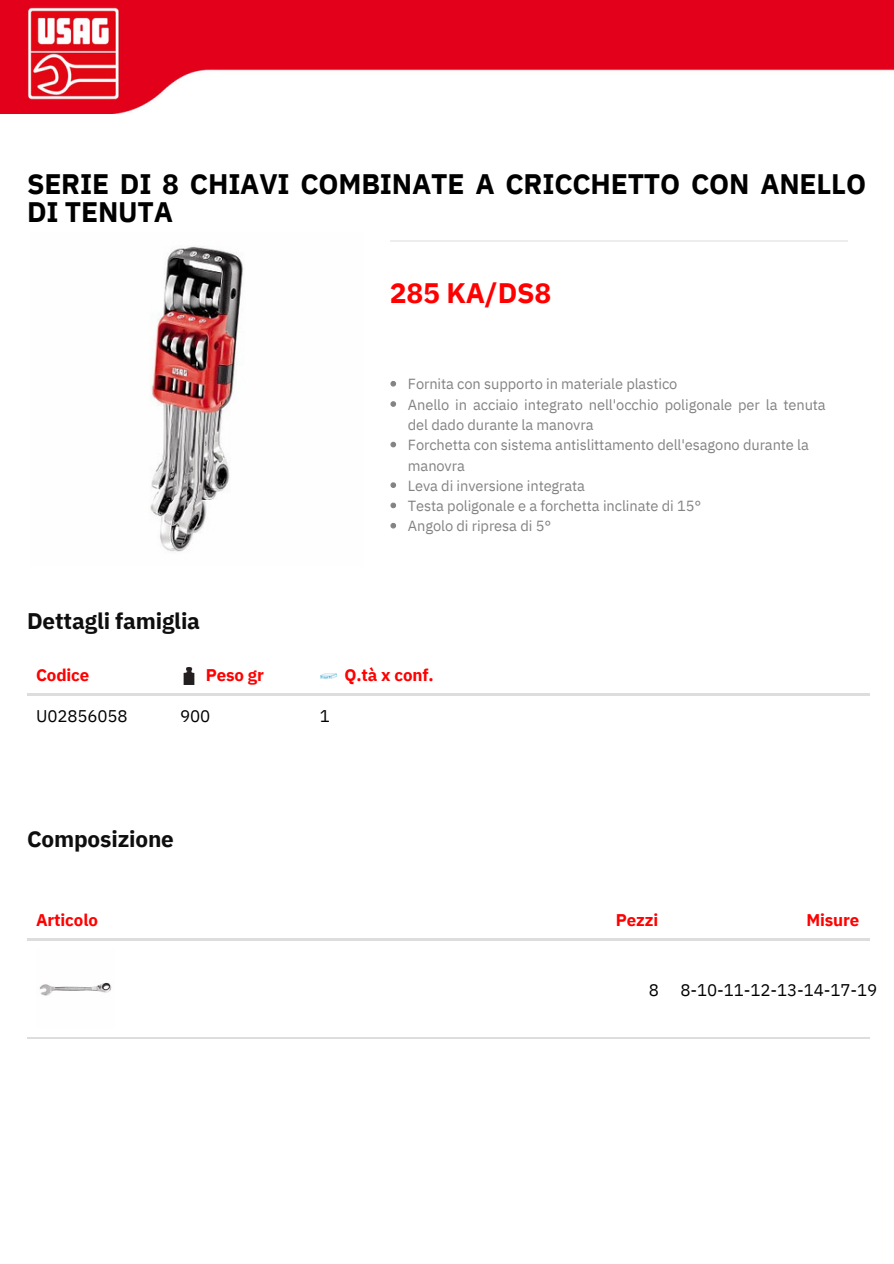
<style>
.page{position:relative;width:894px;height:1264px;background:#fff}
.page>*{position:absolute;margin:0;border:0;box-sizing:border-box;transform-origin:0 0}
.t1{font:700 28.2px/28.2px "IBM Plex Sans";letter-spacing:-.005em;color:#000}
.t2{font:700 28.2px "IBM Plex Sans";letter-spacing:-.005em;color:#f00}
.t3{font:700 22.5px "IBM Plex Sans";letter-spacing:-.005em;color:#0e0e0e}
.t4{font:700 16.95px "IBM Plex Sans";letter-spacing:-.005em;color:#f00}
.t5{font:16.95px "IBM Plex Sans";letter-spacing:-.005em;color:#000}
.t6{font:14.7px/20.2px "IBM Plex Sans";letter-spacing:-.005em;color:#838383}
</style>
<div class="page">
<img style="left:150px;top:246px;width:93px;height:306px">
<svg style="left:390px;top:381px;width:6px;height:6px"></svg>
<svg style="left:390px;top:401px;width:6px;height:6px"></svg>
<svg style="left:390px;top:441px;width:6px;height:6px"></svg>
<svg style="left:390px;top:482px;width:6px;height:6px"></svg>
<svg style="left:390px;top:502px;width:6px;height:6px"></svg>
<svg style="left:390px;top:522px;width:6px;height:6px"></svg>
<hr style="left:390px;top:241px;width:457px;height:1px;background:#ededed">
<hr style="left:27px;top:693px;width:144px;height:2px;background:#ddd">
<hr style="left:171px;top:693px;width:140px;height:2px;background:#ddd">
<hr style="left:311px;top:693px;width:180px;height:2px;background:#ddd">
<hr style="left:491px;top:693px;width:174px;height:2px;background:#ddd">
<hr style="left:665px;top:693px;width:204px;height:2px;background:#ddd">
<img style="left:183px;top:667px;width:12px;height:17px">
<img style="left:320px;top:673px;width:17px;height:6px">
<hr style="left:27px;top:1037px;width:97px;height:1px;background:#ddd">
<hr style="left:124px;top:1037px;width:464px;height:1px;background:#ddd">
<svg style="left:588px;top:1037px;width:18px;height:1px"></svg>
<hr style="left:606px;top:1037px;width:61px;height:1px;background:#ddd">
<hr style="left:667px;top:1037px;width:202px;height:1px;background:#ddd">
<hr style="left:27px;top:938px;width:97px;height:2px;background:#ddd">
<hr style="left:124px;top:938px;width:464px;height:2px;background:#ddd">
<svg style="left:588px;top:938px;width:18px;height:2px"></svg>
<hr style="left:606px;top:938px;width:61px;height:2px;background:#ddd">
<hr style="left:667px;top:938px;width:202px;height:2px;background:#ddd">
<img style="left:39px;top:982px;width:73px;height:14px">
<img style="left:0;top:0;width:459px;height:113px">
<div style="left:459px;top:0;width:434px;height:71px;background:#e3001b"></div>
<h1 class="t1" style="left:27px;top:169px;width:840px">SERIE DI 8 CHIAVI COMBINATE A CRICCHETTO CON ANELLO<br>DI TENUTA</h1>
<h1 class="t2" style="left:390px;top:274px;width:163px">285 KA/DS8</h1>
<h2 class="t3" style="left:27px;top:605px;width:174px">Dettagli famiglia</h2>
<p class="t4" style="left:36px;top:663px;width:55px">Codice</p>
<p class="t5" style="left:36px;top:705px;width:93px">U02856058</p>
<p class="t4" style="left:206px;top:663px;width:60px">Peso gr</p>
<p class="t5" style="left:180px;top:705px;width:32px">900</p>
<h2 class="t3" style="left:27px;top:824px;width:148px">Composizione</h2>
<p class="t4" style="left:36px;top:908px;width:63px">Articolo</p>
<p class="t6" style="left:408px;top:374px;width:419px">Fornita con supporto in materiale plastico<br>Anello in acciaio integrato nell'occhio poligonale per la tenuta del dado durante la manovra<br>Forchetta con sistema antislittamento dell'esagono durante la manovra<br>Leva di inversione integrata<br>Testa poligonale e a forchetta inclinate di 15°<br>Angolo di ripresa di 5°</p>
<p class="t5" style="left:320px;top:705px;width:12px">1</p>
<p class="t4" style="left:344px;top:663px;width:91px">Q.tà x conf.</p>
<p class="t4" style="left:615px;top:908px;width:44px">Pezzi</p>
<p class="t5" style="left:648px;top:978px;width:12px">8</p>
<p class="t4" style="left:806px;top:908px;width:54px">Misure</p>
<p class="t5" style="left:680px;top:978px;width:198px">8-10-11-12-13-14-17-19</p>
</div>
